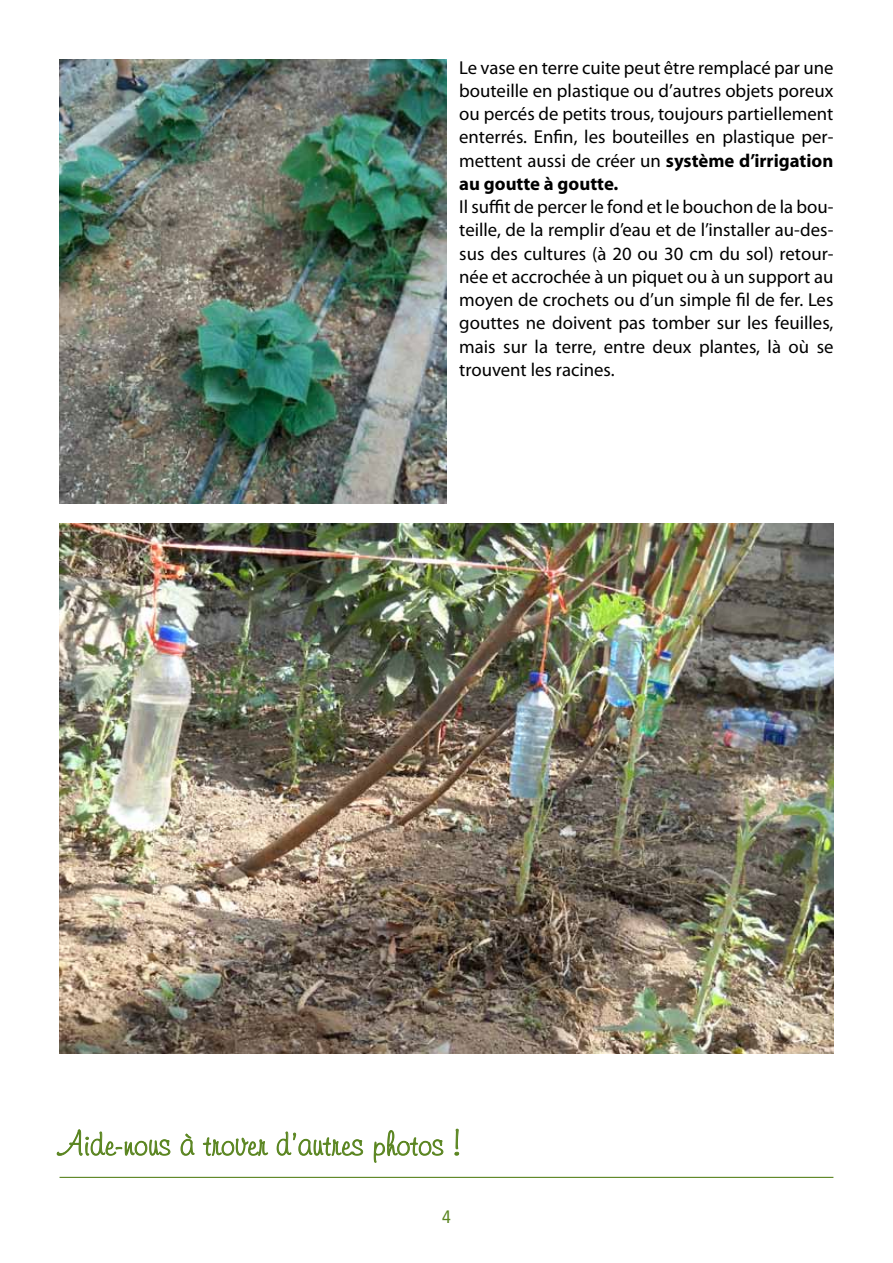
<style>
.page{position:relative;width:893px;height:1263px;background:#fff}
.page>*{position:absolute;margin:0;border:0;box-sizing:border-box;transform-origin:0 0}
.t1{font:33px "Freehand 591";color:#5a8520;scale:.95 1}
.t2{font:18.75px/23.2px "Myriad Pro";color:#000;text-align:justify}
.t3{font:condensed 18px "Frutiger";color:#5a8520}
.s1{font-weight:700}
</style>
<div class="page">
<hr style="left:60px;top:1177px;width:773px;height:1px;background:#5a8520">
<svg style="left:57px;top:1129px;width:114px;height:27px"></svg>
<svg style="left:180px;top:1133px;width:15px;height:23px"></svg>
<svg style="left:203px;top:1137px;width:66px;height:19px"></svg>
<svg style="left:276px;top:1131px;width:88px;height:25px"></svg>
<svg style="left:373px;top:1130px;width:71px;height:33px"></svg>
<svg style="left:454px;top:1128px;width:6px;height:28px"></svg>
<img style="left:60px;top:523px;width:773px;height:530px">
<img style="left:60px;top:60px;width:386px;height:443px">
<p class="t2" style="left:459px;top:55px;width:376px">Le vase en terre cuite peut être remplacé par une bouteille en plastique ou d’autres objets poreux ou percés de petits trous, toujours partiellement enterrés. Enfin, les bouteilles en plastique per&shy;mettent aussi de créer un <span class="s1">système d’irrigation au goutte à goutte.</span></p>
<p class="t2" style="left:459px;top:195px;width:376px">Il suffit de percer le fond et le bouchon de la bou&shy;teille, de la remplir d’eau et de l’installer au-des&shy;sus des cultures (à 20 ou 30 cm du sol) retour&shy;née et accrochée à un piquet ou à un support au moyen de crochets ou d’un simple fil de fer. Les gouttes ne doivent pas tomber sur les feuilles, mais sur la terre, entre deux plantes, là où se trouvent les racines.</p>
<h1 class="t1" style="left:60px;top:1123px;width:424px">Aide-nous à trover d’autres photos !</h1>
<p class="t3" style="left:442px;top:1206px;width:10px">4</p>
</div>
